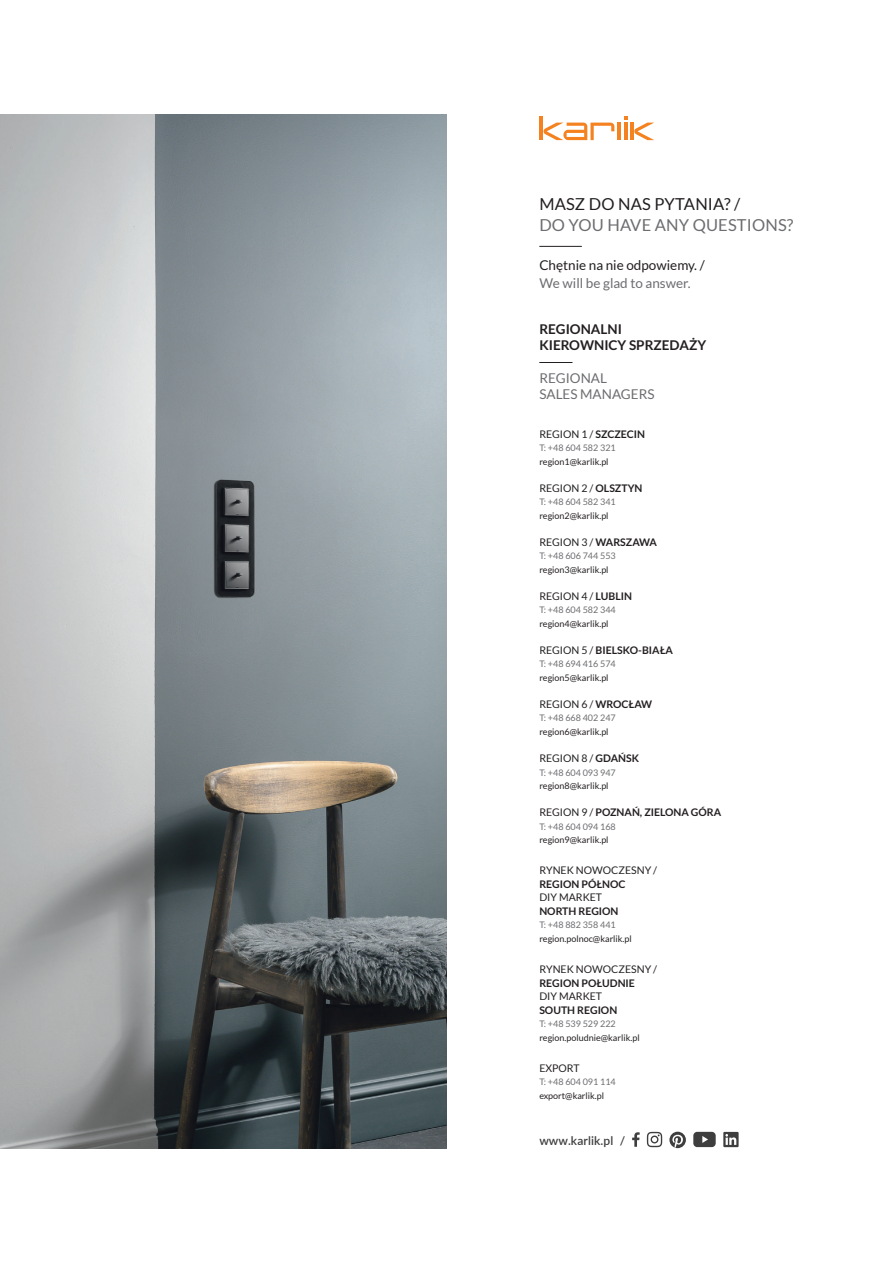
<style>
.page{position:relative;width:893px;height:1263px;background:#fff}
.page>*{position:absolute;margin:0;border:0;box-sizing:border-box;transform-origin:0 0}
.t1{font:16.5px "Lato";letter-spacing:.01em;color:#6c6d70}
.t2{font:16.5px "Lato";letter-spacing:.01em;color:#231f20}
.t3{font:13.5px/16.2px "Lato";color:#6c6d70}
.t4{font:700 13.5px/16.2px "Lato";color:#231f20}
.t5{font:13.5px "Lato";color:#231f20}
.t6{font:600 12px "Lato";letter-spacing:.01em;color:#3e3e3f}
.t7{font:10.5px/13.5px "Lato";color:#231f20}
.t8{font:700 10.5px "Lato";color:#231f20}
.t9{font:9px "Lato";color:#231f20}
.t10{font:9px "Lato";color:#6c6d70}
.s1{font-weight:700}
.s2{font-weight:400}
</style>
<div class="page">
<img style="left:0;top:115px;width:446px;height:1033px">
<hr style="left:539px;top:246px;width:43px;height:1px;background:#231f20">
<hr style="left:539px;top:362px;width:33px;height:1px;background:#231f20">
<hr style="left:539px;top:116px;width:4px;height:24px;background:#f58220">
<hr style="left:618px;top:123px;width:3px;height:17px;background:#f58220">
<hr style="left:624px;top:123px;width:3px;height:17px;background:#f58220">
<hr style="left:630px;top:123px;width:3px;height:17px;background:#f58220">
<svg style="left:543px;top:123px;width:71px;height:17px"></svg>
<svg style="left:634px;top:123px;width:20px;height:17px"></svg>
<svg style="left:632px;top:1132px;width:8px;height:15px"></svg>
<svg style="left:647px;top:1132px;width:15px;height:15px"></svg>
<svg style="left:669px;top:1132px;width:17px;height:16px"></svg>
<svg style="left:693px;top:1132px;width:23px;height:15px"></svg>
<svg style="left:723px;top:1132px;width:16px;height:15px"></svg>
<p class="t2" style="left:539px;top:195px;width:203px">MASZ DO NAS PYTANIA? /</p>
<p class="t1" style="left:539px;top:216px;width:256px">DO YOU HAVE ANY QUESTIONS?</p>
<p class="t5" style="left:539px;top:258px;width:167px">Chętnie na nie odpowiemy. /</p>
<p class="t3" style="left:539px;top:275px;width:153px">We will be glad to answer.</p>
<p class="t4" style="left:539px;top:321px;width:168px">REGIONALNI<br>KIEROWNICY SPRZEDAŻY</p>
<p class="t3" style="left:539px;top:370px;width:117px">REGIONAL<br>SALES MANAGERS</p>
<p class="t7" style="left:539px;top:427px;width:107px">REGION 1 / <span class="s1">SZCZECIN</span></p>
<p class="t10" style="left:539px;top:443px;width:78px">T: +48 604 582 321</p>
<p class="t9" style="left:539px;top:457px;width:71px">region1@karlik.pl</p>
<p class="t7" style="left:539px;top:481px;width:105px">REGION 2 / <span class="s1">OLSZTYN</span></p>
<p class="t10" style="left:539px;top:497px;width:78px">T: +48 604 582 341</p>
<p class="t9" style="left:539px;top:511px;width:71px">region2@karlik.pl</p>
<p class="t7" style="left:539px;top:535px;width:119px">REGION 3 / <span class="s1">WARSZAWA</span></p>
<p class="t10" style="left:539px;top:551px;width:78px">T: +48 606 744 553</p>
<p class="t9" style="left:539px;top:565px;width:71px">region3@karlik.pl</p>
<p class="t7" style="left:539px;top:589px;width:94px">REGION 4 / <span class="s1">LUBLIN</span></p>
<p class="t10" style="left:539px;top:605px;width:78px">T: +48 604 582 344</p>
<p class="t9" style="left:539px;top:619px;width:71px">region4@karlik.pl</p>
<p class="t8" style="left:539px;top:644px;width:135px"><span class="s2">REGION 5 /</span> BIELSKO-BIAŁA</p>
<p class="t10" style="left:539px;top:659px;width:78px">T: +48 694 416 574</p>
<p class="t9" style="left:539px;top:673px;width:71px">region5@karlik.pl</p>
<p class="t7" style="left:539px;top:697px;width:114px">REGION 6 / <span class="s1">WROCŁAW</span></p>
<p class="t10" style="left:539px;top:713px;width:78px">T: +48 668 402 247</p>
<p class="t9" style="left:539px;top:727px;width:71px">region6@karlik.pl</p>
<p class="t7" style="left:539px;top:751px;width:101px">REGION 8 / <span class="s1">GDAŃSK</span></p>
<p class="t10" style="left:539px;top:767px;width:78px">T: +48 604 093 947</p>
<p class="t9" style="left:539px;top:781px;width:71px">region8@karlik.pl</p>
<p class="t8" style="left:539px;top:806px;width:183px"><span class="s2">REGION 9 /</span> POZNAŃ, ZIELONA GÓRA</p>
<p class="t10" style="left:539px;top:821px;width:78px">T: +48 604 094 168</p>
<p class="t9" style="left:539px;top:835px;width:71px">region9@karlik.pl</p>
<p class="t7" style="left:539px;top:864px;width:119px">RYNEK NOWOCZESNY /<br><span class="s1">REGION PÓŁNOC</span></p>
<p class="t7" style="left:539px;top:891px;width:64px">DIY MARKET</p>
<p class="t8" style="left:539px;top:905px;width:81px">NORTH REGION</p>
<p class="t10" style="left:539px;top:920px;width:78px">T: +48 882 358 441</p>
<p class="t9" style="left:539px;top:933px;width:94px">region.polnoc@karlik.pl</p>
<p class="t7" style="left:539px;top:962px;width:119px">RYNEK NOWOCZESNY /<br><span class="s1">REGION POŁUDNIE</span></p>
<p class="t7" style="left:539px;top:989px;width:64px">DIY MARKET</p>
<p class="t8" style="left:539px;top:1004px;width:79px">SOUTH REGION</p>
<p class="t10" style="left:539px;top:1019px;width:78px">T: +48 539 529 222</p>
<p class="t9" style="left:539px;top:1032px;width:102px">region.poludnie@karlik.pl</p>
<p class="t7" style="left:539px;top:1061px;width:42px">EXPORT</p>
<p class="t10" style="left:539px;top:1077px;width:78px">T: +48 604 091 114</p>
<p class="t9" style="left:539px;top:1090px;width:66px">export@karlik.pl</p>
<p class="t6" style="left:539px;top:1132px;width:88px">www.karlik.pl /</p>
</div>
